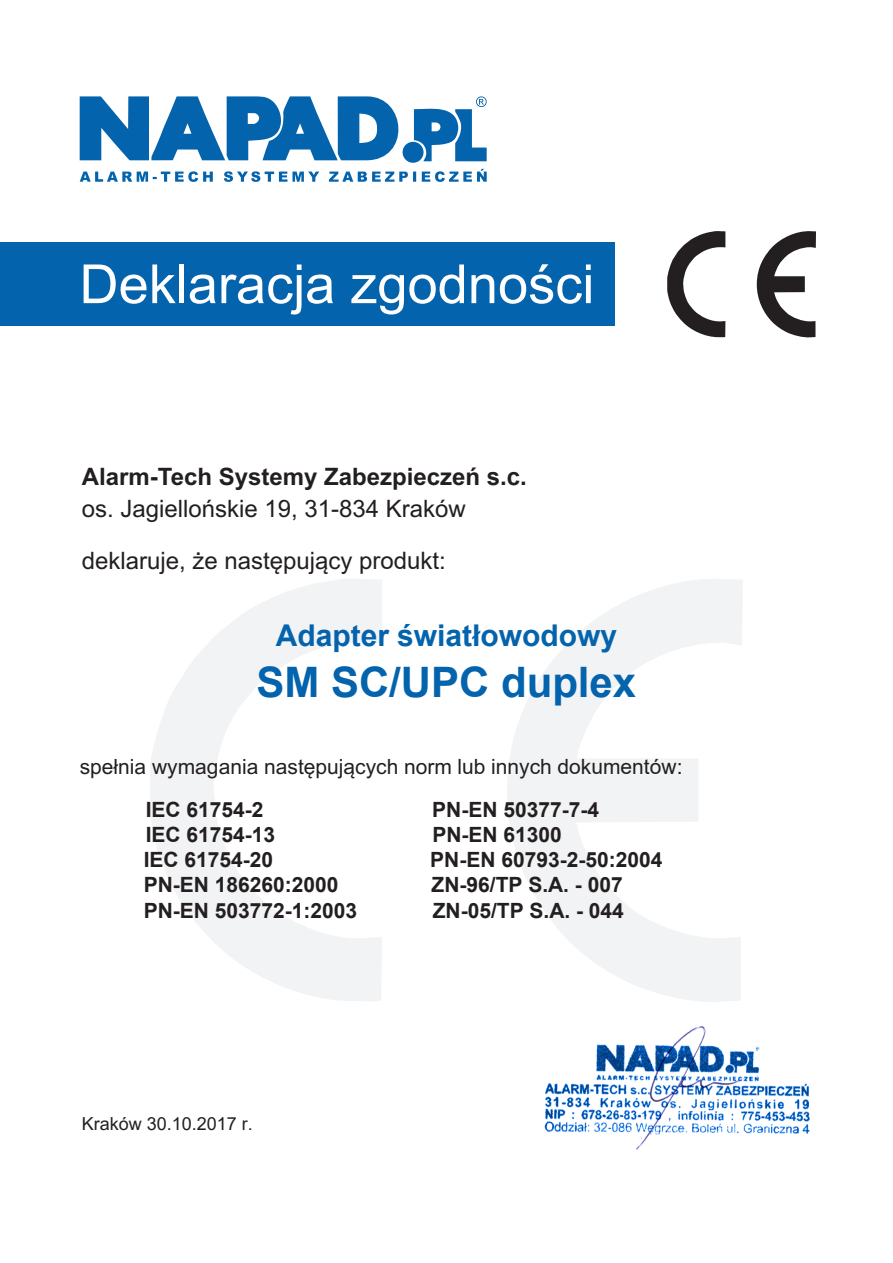
<style>
.page{position:relative;width:893px;height:1263px;background:#fff}
.page>*{position:absolute;margin:0;border:0;box-sizing:border-box;transform-origin:0 0}
.t1{font:54px "Arial";color:#fff}
.t2{font:700 42px "Arial";color:#0463ad}
.t3{font:700 30px "Arial";color:#0463ad}
.t4{font:24px/32.1px "Arial";color:#231f20}
.t5{font:700 21px "Arial";color:#231f20}
.t6{font:21px/42.5px "Arial";color:#231f20}
.t7{font:18px "Arial";color:#231f20}
.s1{font-weight:700}
.s2{font-style:inherit}
</style>
<div class="page">
<img style="left:544px;top:1026px;width:266px;height:124px">
<svg style="left:150px;top:579px;width:232px;height:422px"></svg>
<svg style="left:507px;top:579px;width:236px;height:423px"></svg>
<div style="left:0;top:243px;width:615px;height:83px;background:#0463ad"></div>
<svg style="left:667px;top:231px;width:58px;height:106px"></svg>
<svg style="left:756px;top:231px;width:60px;height:107px"></svg>
<svg style="left:403px;top:142px;width:21px;height:21px"></svg>
<svg style="left:80px;top:169px;width:407px;height:13px"></svg>
<svg style="left:80px;top:96px;width:407px;height:65px"></svg>
<h1 class="t1" style="left:79px;top:257px;width:516px">Deklaracja zgodności</h1>
<p class="t4" style="left:82px;top:463px;width:446px"><span class="s1">Alarm-Tech Systemy Zabezpieczeñ</span> <span class="s1">s.c. </span>os. Jagielloñskie 19, 31-834 Kraków</p>
<p class="t4" style="left:82px;top:547px;width:366px">deklaruje, ¿e nastêpuj¹cy p<span class="s2">rodukt</span>:</p>
<h3 class="t3" style="left:276px;top:621px;width:343px">Adapter światłowodowy</h3>
<h2 class="t2" style="left:256px;top:661px;width:381px">SM SC/UPC duplex</h2>
<p class="t6" style="left:146px;top:748px;width:538px;text-indent:-66px">spe³nia wymagania nastêpuj¹cych norm <span class="s2">lub innych dokumentów</span>:<br><span class="s1">IEC 61754-2</span></p>
<p class="t5" style="left:432px;top:799px;width:168px">PN-EN 50377-7-4</p>
<p class="t5" style="left:146px;top:824px;width:131px">IEC 61754-13</p>
<p class="t5" style="left:432px;top:824px;width:131px">PN-EN 61300</p>
<p class="t5" style="left:144px;top:849px;width:131px">IEC 61754-20</p>
<p class="t5" style="left:430px;top:849px;width:234px">PN-EN 60793-2-50:2004</p>
<p class="t5" style="left:144px;top:875px;width:196px">PN-EN 186260:2000</p>
<p class="t5" style="left:432px;top:875px;width:193px">ZN-96/TP S.A. - 007</p>
<p class="t5" style="left:144px;top:900px;width:215px">PN-EN 503772-1:2003</p>
<p class="t5" style="left:433px;top:900px;width:193px">ZN-05/TP S.A. - 044</p>
<p class="t7" style="left:82px;top:1117px;width:173px">Kraków <span class="s2">30</span>.<span class="s2">10</span>.201<span class="s2">7 r.</span></p>
</div>
